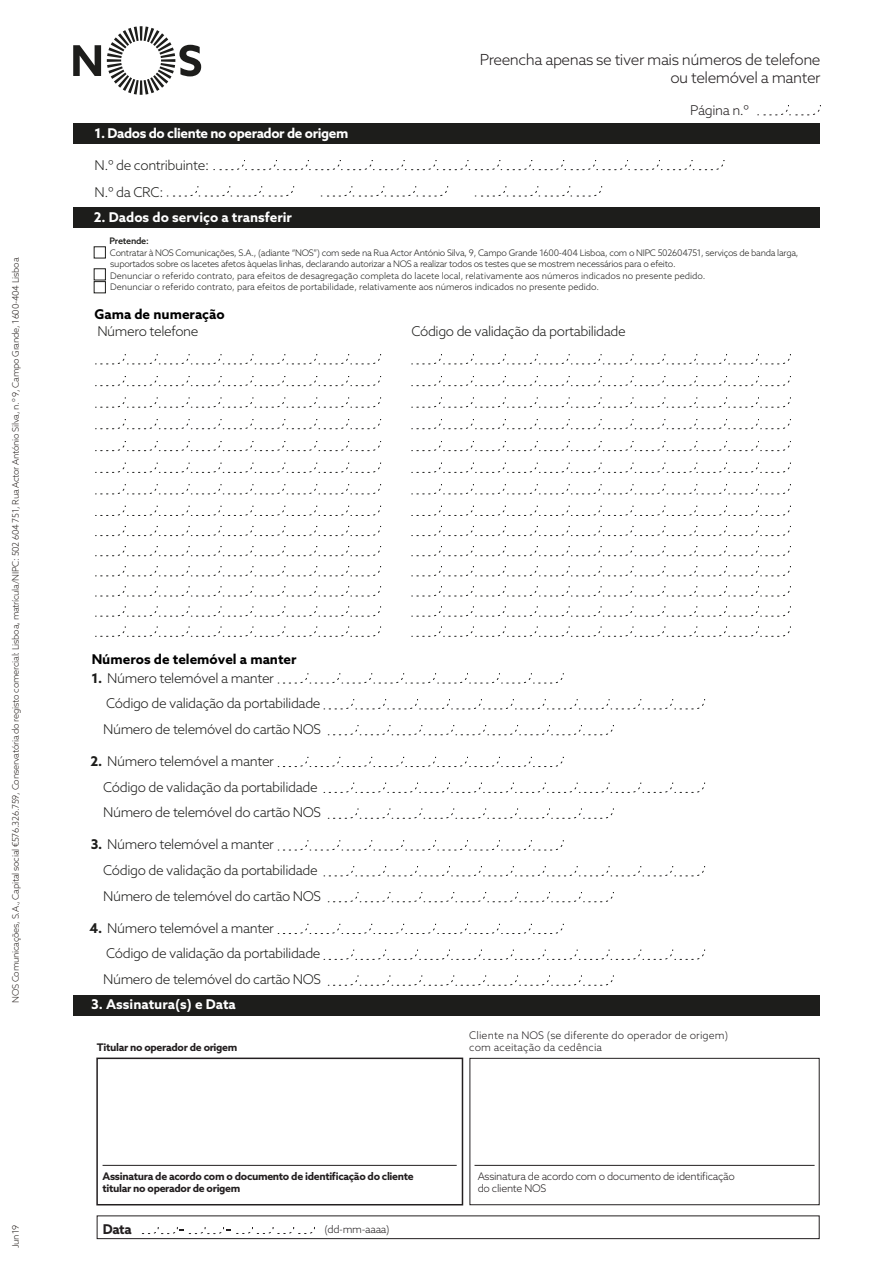
<style>
.page{position:relative;width:893px;height:1263px;background:#fff}
.page>*{position:absolute;margin:0;border:0;box-sizing:border-box;transform-origin:0 0}
.t1{font:300 15.3px/18.3px "Azo Sans";letter-spacing:-.03em;color:#231f20;text-align:right}
.t2{font:300 13.5px/25.7px "Azo Sans";letter-spacing:-.03em;color:#1d1d1b}
.t3{font:700 13.5px "Azo Sans";color:#fff}
.t4{font:700 13.5px "Azo Sans";color:#000}
.t5{font:700 13.5px "Azo Sans";letter-spacing:-.03em;color:#fff}
.t6{font:300 13.5px "Azo Sans";letter-spacing:-.03em;color:#231f20}
.t7{font:700 13.5px "Azo Sans";color:#231f20}
.t8{font:700 10.5px/12.6px "Azo Sans";letter-spacing:-.03em;color:#231f20}
.t9{font:300 10.5px "Azo Sans";letter-spacing:.01em;color:#231f20}
.t10{font:300 10.5px/12.6px "Azo Sans";letter-spacing:-.03em;color:#231f20}
.t11{font:300 10.5px "Azo Sans";letter-spacing:-.01em;color:#231f20}
.t12{font:300 9px/11.7px "Azo Sans";letter-spacing:-.03em;color:#1d1d1b}
.t13{font:300 9px "Azo Sans";letter-spacing:-.03em;color:#2b2522}
.t14{font:500 9px "Azo Sans";letter-spacing:-.03em;color:#1d1d1b}
.s1{font-weight:700}
</style>
<div class="page">
<svg style="left:214px;top:160px;width:511px;height:10px"></svg>
<svg style="left:167px;top:186px;width:127px;height:11px"></svg>
<svg style="left:321px;top:186px;width:127px;height:11px"></svg>
<svg style="left:475px;top:186px;width:127px;height:11px"></svg>
<div style="left:73px;top:207px;width:747px;height:21px;background:#1d1d1b"></div>
<div style="left:94px;top:247px;width:12px;height:11px;border:1px solid #1d1d1b"></div>
<div style="left:94px;top:269px;width:12px;height:11px;border:1px solid #1d1d1b"></div>
<div style="left:94px;top:281px;width:12px;height:12px;border:1px solid #1d1d1b"></div>
<div style="left:73px;top:123px;width:747px;height:21px;background:#1d1d1b"></div>
<svg style="left:73px;top:45px;width:28px;height:31px"></svg>
<svg style="left:107px;top:26px;width:94px;height:69px"></svg>
<div style="left:73px;top:995px;width:747px;height:21px;background:#1d1d1b"></div>
<svg style="left:758px;top:105px;width:63px;height:11px"></svg>
<svg style="left:95px;top:354px;width:286px;height:11px"></svg>
<svg style="left:95px;top:376px;width:286px;height:10px"></svg>
<svg style="left:95px;top:397px;width:286px;height:11px"></svg>
<svg style="left:95px;top:419px;width:286px;height:10px"></svg>
<svg style="left:412px;top:354px;width:379px;height:11px"></svg>
<svg style="left:412px;top:376px;width:379px;height:10px"></svg>
<svg style="left:412px;top:397px;width:379px;height:11px"></svg>
<svg style="left:412px;top:419px;width:379px;height:10px"></svg>
<svg style="left:95px;top:441px;width:286px;height:10px"></svg>
<svg style="left:95px;top:462px;width:286px;height:11px"></svg>
<svg style="left:95px;top:484px;width:286px;height:11px"></svg>
<svg style="left:412px;top:441px;width:379px;height:10px"></svg>
<svg style="left:412px;top:462px;width:379px;height:11px"></svg>
<svg style="left:412px;top:484px;width:379px;height:11px"></svg>
<svg style="left:95px;top:505px;width:286px;height:11px"></svg>
<svg style="left:412px;top:505px;width:379px;height:11px"></svg>
<svg style="left:95px;top:525px;width:286px;height:11px"></svg>
<svg style="left:412px;top:525px;width:379px;height:11px"></svg>
<svg style="left:95px;top:546px;width:286px;height:10px"></svg>
<svg style="left:412px;top:546px;width:379px;height:10px"></svg>
<svg style="left:95px;top:566px;width:286px;height:11px"></svg>
<svg style="left:412px;top:566px;width:379px;height:11px"></svg>
<svg style="left:95px;top:586px;width:286px;height:11px"></svg>
<svg style="left:412px;top:586px;width:379px;height:11px"></svg>
<svg style="left:95px;top:606px;width:286px;height:11px"></svg>
<svg style="left:412px;top:606px;width:379px;height:11px"></svg>
<svg style="left:95px;top:626px;width:286px;height:11px"></svg>
<svg style="left:412px;top:626px;width:379px;height:11px"></svg>
<div style="left:96px;top:1057px;width:367px;height:148px;border:2px solid #231f20"></div>
<div style="left:470px;top:1058px;width:349px;height:147px;border:1px solid #231f20"></div>
<div style="left:97px;top:1216px;width:722px;height:23px;border:1px solid #231f20"></div>
<hr style="left:103px;top:1165px;width:354px;height:1px;background:#231f20">
<hr style="left:474px;top:1165px;width:341px;height:1px;background:#231f20">
<svg style="left:278px;top:673px;width:286px;height:11px"></svg>
<svg style="left:328px;top:725px;width:286px;height:10px"></svg>
<svg style="left:324px;top:699px;width:381px;height:11px"></svg>
<svg style="left:278px;top:756px;width:286px;height:11px"></svg>
<svg style="left:328px;top:808px;width:286px;height:11px"></svg>
<svg style="left:324px;top:782px;width:381px;height:11px"></svg>
<svg style="left:278px;top:840px;width:286px;height:11px"></svg>
<svg style="left:328px;top:892px;width:286px;height:10px"></svg>
<svg style="left:324px;top:866px;width:381px;height:11px"></svg>
<svg style="left:278px;top:923px;width:286px;height:11px"></svg>
<svg style="left:328px;top:975px;width:286px;height:11px"></svg>
<svg style="left:324px;top:949px;width:381px;height:11px"></svg>
<svg style="left:141px;top:1226px;width:174px;height:8px"></svg>
<p class="t13" style="left:10px;top:1003px;width:747px;rotate:-90deg">NOS Comunicações, S.A., Capital social €576.326.759, Conservatória do registo comercial: Lisboa, matrícula/NIPC: 502 604 751, Rua Actor António Silva, n.º 9, Campo Grande, 1600-404 Lisboa</p>
<p class="t13" style="left:10px;top:1248px;width:24px;rotate:-90deg">Jun19</p>
<h2 class="t5" style="left:95px;top:124px;width:255px">1. Dados do cliente no operador de origem</h2>
<h1 class="t1" style="left:480px;top:50px;width:342px">Preencha apenas se tiver mais números de telefone ou telemóvel a manter</h1>
<h2 class="t6" style="left:690px;top:102px;width:60px">Página n.º</h2>
<h2 class="t2" style="left:95px;top:152px;width:116px;line-height:26.4px">N.º de contribuinte:<br>N.º da CRC:</h2>
<h2 class="t3" style="left:94px;top:208px;width:200px">2. Dados do serviço a transferir</h2>
<p class="t14" style="left:109px;top:235px;width:41px">Pretende:</p>
<p class="t12" style="left:110px;top:246px;width:690px">Contratar à NOS Comunicações, S.A., (adiante “NOS”) com sede na Rua Actor António Silva, 9, Campo Grande 1600-404 Lisboa, com o NIPC 502604751, serviços de banda larga, suportados sobre os lacetes afetos àquelas linhas, declarando autorizar a NOS a realizar todos os testes que se mostrem necessários para o efeito.<br>Denunciar o referido contrato, para efeitos de desagregação completa do lacete local, relativamente aos números indicados no presente pedido.<br>Denunciar o referido contrato, para efeitos de portabilidade, relativamente aos números indicados no presente pedido.</p>
<h2 class="t4" style="left:95px;top:305px;width:132px">Gama de numeração</h2>
<h2 class="t2" style="left:97px;top:318px;width:103px">Número telefone</h2>
<h2 class="t2" style="left:411px;top:318px;width:216px">Código de validação da portabilidade</h2>
<h2 class="t4" style="left:92px;top:650px;width:206px">Números de telemóvel a manter</h2>
<h2 class="t2" style="left:103px;top:665px;width:219px;text-indent:-12px"><span class="s1">1.</span> Número telemóvel a manter<br>Código de validação da portabilidade<br>Número de telemóvel do cartão NOS</h2>
<h2 class="t2" style="left:103px;top:748px;width:219px;text-indent:-12px"><span class="s1">2.</span> Número telemóvel a manter<br>Código de validação da portabilidade<br>Número de telemóvel do cartão NOS</h2>
<h2 class="t2" style="left:103px;top:831px;width:219px;text-indent:-12px"><span class="s1">3.</span> Número telemóvel a manter<br>Código de validação da portabilidade<br>Número de telemóvel do cartão NOS</h2>
<h2 class="t2" style="left:103px;top:915px;width:219px;text-indent:-13px"><span class="s1">4.</span> Número telemóvel a manter<br>Código de validação da portabilidade<br>Número de telemóvel do cartão NOS</h2>
<h2 class="t3" style="left:91px;top:996px;width:146px">3. Assinatura(s) e Data</h2>
<p class="t9" style="left:469px;top:1028px;width:260px">Cliente na NOS (se diferente do operador de origem)</p>
<p class="t8" style="left:97px;top:1041px;width:142px">Titular no operador de origem</p>
<p class="t9" style="left:469px;top:1040px;width:134px">com aceitação da cedência</p>
<p class="t8" style="left:103px;top:1169px;width:313px">Assinatura de acordo com o documento de identificação do cliente titular no operador de origem</p>
<p class="t10" style="left:478px;top:1169px;width:259px">Assinatura de acordo com o documento de identificação do cliente NOS</p>
<h2 class="t7" style="left:103px;top:1220px;width:30px">Data</h2>
<p class="t11" style="left:324px;top:1223px;width:67px">(dd-mm-aaaa)</p>
</div>
